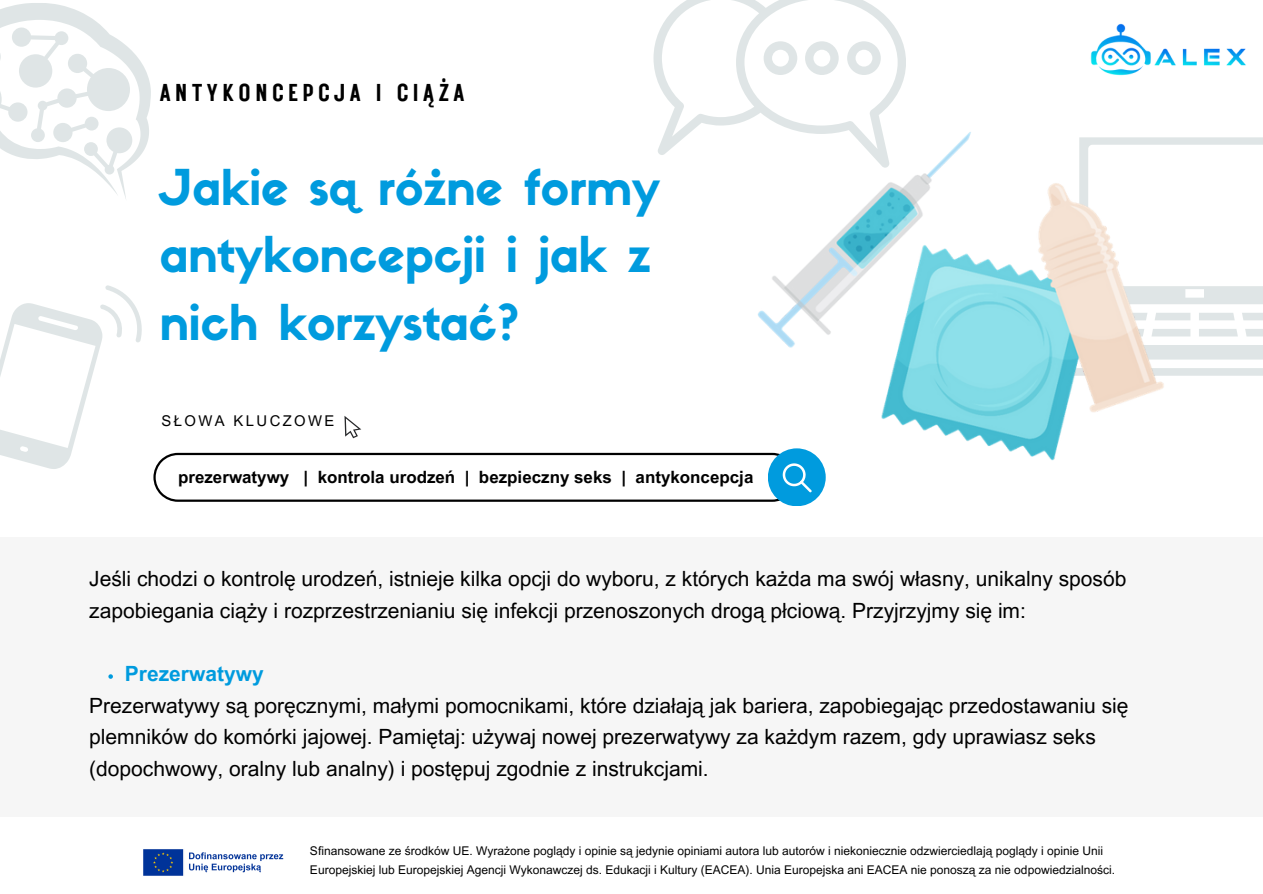
<style>
.page{position:relative;width:1263px;height:894px;background:#fff}
.page>*{position:absolute;margin:0;border:0;box-sizing:border-box;transform-origin:0 0}
.t1{font:48.45px/67.5px "Sifonn Basic";color:#009bde}
.t2{font:24.45px "Rustic Printed";letter-spacing:.16em;color:#000}
.t3{font:21px/31.5px "Arial MT Pro";color:#000}
.t4{font:700 21px "Arial MT Pro";color:#009bde}
.t5{font:700 16.95px "Arial MT Pro";color:#000}
.t6{font:14.85px "Arial MT Pro";letter-spacing:.16em;color:#000}
.t7{font:12px/18px "Arial MT Pro";color:#000}
</style>
<div class="page">
<svg style="left:1186px;top:368px;width:77px;height:7px"></svg>
<svg style="left:1186px;top:313px;width:77px;height:46px"></svg>
<svg style="left:1186px;top:286px;width:77px;height:18px"></svg>
<svg style="left:0;top:3px;width:151px;height:196px"></svg>
<svg style="left:0;top:285px;width:142px;height:184px"></svg>
<div style="left:0;top:537px;width:1263px;height:279px;background:#f6f6f6"></div>
<svg style="left:653px;top:0;width:252px;height:155px"></svg>
<img style="left:1090px;top:23px;width:173px;height:122px">
<svg style="left:344px;top:416px;width:17px;height:22px"></svg>
<div style="left:768px;top:448px;width:58px;height:58px;background:#009bde;border-radius:50%"></div>
<svg style="left:153px;top:452px;width:659px;height:49px"></svg>
<img style="left:739px;top:112px;width:447px;height:365px">
<svg style="left:108px;top:674px;width:5px;height:4px"></svg>
<img style="left:143px;top:849px;width:141px;height:27px">
<p class="t2" style="left:159px;top:76px;width:307px">ANTYKONCEPCJA I CIĄŻA</p>
<p class="t1" style="left:160px;top:158px;width:502px">Jakie są różne formy antykoncepcji i jak z nich korzystać?</p>
<p class="t6" style="left:161px;top:414px;width:175px">SŁOWA KLUCZOWE</p>
<h2 class="t5" style="left:178px;top:470px;width:577px">prezerwatywy | kontrola urodzeń | bezpieczny seks | antykoncepcja</h2>
<p class="t3" style="left:89px;top:565px;width:1038px">Jeśli chodzi o kontrolę urodzeń, istnieje kilka opcji do wyboru, z których każda ma swój własny, unikalny sposób zapobiegania ciąży i rozprzestrzenianiu się infekcji przenoszonych drogą płciową. Przyjrzyjmy się im:</p>
<p class="t4" style="left:125px;top:665px;width:140px">Prezerwatywy</p>
<p class="t3" style="left:89px;top:691px;width:1041px">Prezerwatywy są poręcznymi, małymi pomocnikami, które działają jak bariera, zapobiegając przedostawaniu się plemników do komórki jajowej. Pamiętaj: używaj nowej prezerwatywy za każdym razem, gdy uprawiasz seks (dopochwowy, oralny lub analny) i postępuj zgodnie z instrukcjami.</p>
<h1 class="t7" style="left:310px;top:843px;width:806px">Sfinansowane ze środków UE. Wyrażone poglądy i opinie są jedynie opiniami autora lub autorów i niekoniecznie odzwierciedlają poglądy i opinie Unii<br>Europejskiej lub Europejskiej Agencji Wykonawczej ds. Edukacji i Kultury (EACEA). Unia Europejska ani EACEA nie ponoszą za nie odpowiedzialności.</h1>
</div>
